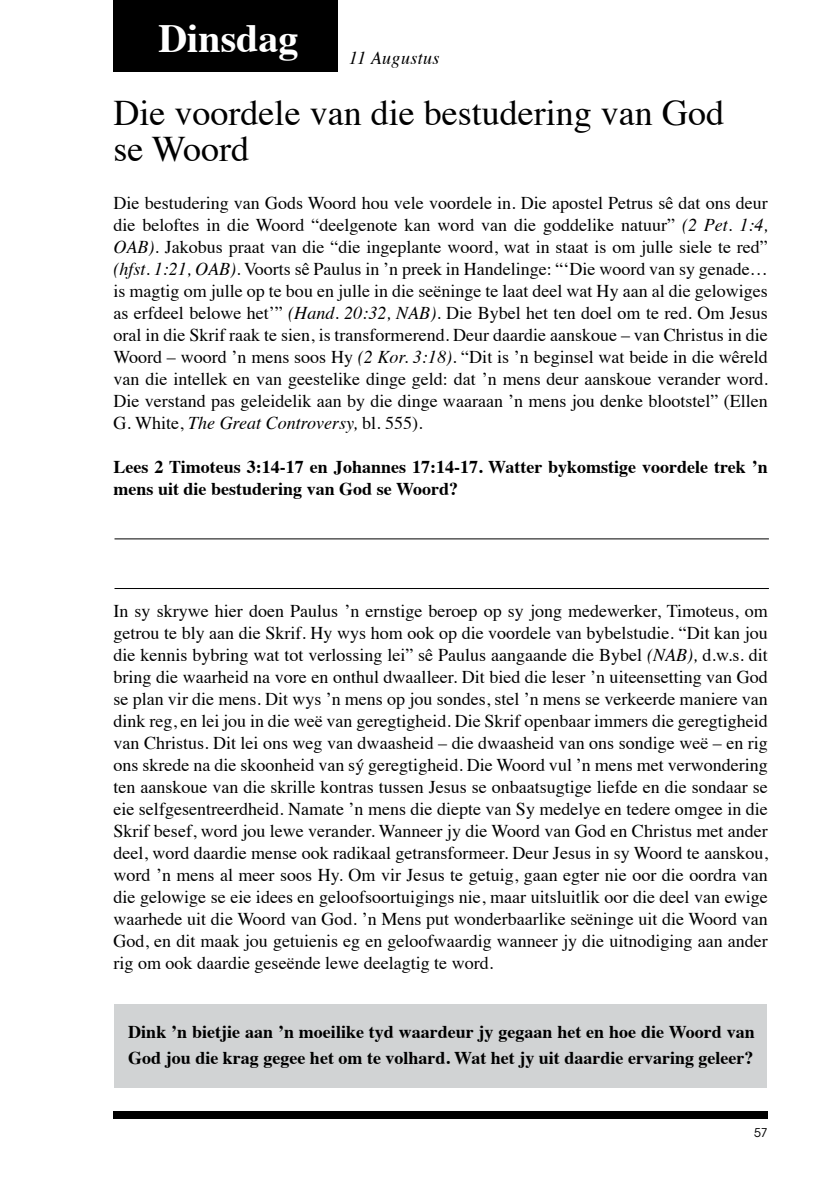
<style>
.page{position:relative;width:840px;height:1191px;background:#fff}
.page>*{position:absolute;margin:0;border:0;box-sizing:border-box;transform-origin:0 0}
.t1{font:700 40px "Times";color:#fff}
.t2{font:36px/36px "Times";color:#000}
.t3{font:18px/22px "Times";color:#000;text-align:justify}
.t4{font:700 18px/22px "Times";color:#000}
.t5{font:italic 18px "Times";letter-spacing:.02em;color:#000}
.t6{font:12px "ITC Avant Garde Std";color:#000}
.s1{font-style:italic}
</style>
<div class="page">
<div style="left:113px;top:1111px;width:654px;height:8px;background:#000"></div>
<div style="left:113px;top:0;width:225px;height:71px;background:#000"></div>
<hr style="left:114px;top:538px;width:654px;height:1px;background:#000">
<hr style="left:114px;top:588px;width:654px;height:1px;background:#000">
<div style="left:114px;top:1004px;width:652px;height:83px;background:#d1d3d4"></div>
<h1 class="t1" style="left:158px;top:0;width:142px">Dinsdag</h1>
<p class="t5" style="left:349px;top:42px;width:92px">11 Augustus</p>
<h2 class="t2" style="left:113px;top:92px;width:611px">Die voordele van die bestudering van God se Woord</h2>
<p class="t3" style="left:113px;top:191px;width:655px">Die bestudering van Gods Woord hou vele voordele in. Die apostel Petrus sê dat ons deur die beloftes in die Woord “deelgenote kan word van die goddelike natuur” <span class="s1">(2 Pet. 1:4, OAB).</span> Jakobus praat van die “die ingeplante woord, wat in staat is om julle siele te red” <span class="s1">(hfst. 1:21, OAB).</span> Voorts sê Paulus in ’n preek in Handelinge: “‘Die woord van sy genade… is magtig om julle op te bou en julle in die seëninge te laat deel wat Hy aan al die gelowiges as erfdeel belowe het’” <span class="s1">(Hand. 20:32, NAB).</span> Die Bybel het ten doel om te red. Om Jesus oral in die Skrif raak te sien, is transformerend. Deur daardie aanskoue – van Christus in die Woord – woord ’n mens soos Hy <span class="s1">(2 Kor. 3:18).</span> “Dit is ’n beginsel wat beide in die wêreld van die intellek en van geestelike dinge geld: dat ’n mens deur aanskoue verander word.<br>Die verstand pas geleidelik aan by die dinge waaraan ’n mens jou denke blootstel” (Ellen G. White, <span class="s1">The Great Controversy,</span> bl. 555).</p>
<p class="t4" style="left:113px;top:454px;width:655px">Lees 2 Timoteus 3:14-17 en Johannes 17:14-17. Watter bykomstige voordele trek ’n mens uit die bestudering van God se Woord?</p>
<p class="t3" style="left:113px;top:598px;width:655px">In sy skrywe hier doen Paulus ’n ernstige beroep op sy jong medewerker, Timoteus, om getrou te bly aan die Skrif. Hy wys hom ook op die voordele van bybelstudie. “Dit kan jou die kennis bybring wat tot verlossing lei” sê Paulus aangaande die Bybel <span class="s1">(NAB),</span> d.w.s. dit bring die waarheid na vore en onthul dwaalleer. Dit bied die leser ’n uiteensetting van God se plan vir die mens. Dit wys ’n mens op jou sondes, stel ’n mens se verkeerde maniere van dink reg, en lei jou in die weë van geregtigheid. Die Skrif openbaar immers die geregtigheid van Christus. Dit lei ons weg van dwaasheid – die dwaasheid van ons sondige weë – en rig ons skrede na die skoonheid van sý geregtigheid. Die Woord vul ’n mens met verwondering ten aanskoue van die skrille kontras tussen Jesus se onbaatsugtige liefde en die sondaar se eie selfgesentreerdheid. Namate ’n mens die diepte van Sy medelye en tedere omgee in die Skrif besef, word jou lewe verander. Wanneer jy die Woord van God en Christus met ander deel, word daardie mense ook radikaal getransformeer. Deur Jesus in sy Woord te aanskou, word ’n mens al meer soos Hy. Om vir Jesus te getuig, gaan egter nie oor die oordra van die gelowige se eie idees en geloofsoortuigings nie, maar uitsluitlik oor die deel van ewige waarhede uit die Woord van God. ’n Mens put wonderbaarlike seëninge uit die Woord van God, en dit maak jou getuienis eg en geloofwaardig wanneer jy die uitnodiging aan ander rig om ook daardie geseënde lewe deelagtig te word.</p>
<p class="t4" style="left:128px;top:1016px;width:627px;line-height:26px">Dink ’n bietjie aan ’n moeilike tyd waardeur jy gegaan het en hoe die Woord van<br>God jou die krag gegee het om te volhard. Wat het jy uit daardie ervaring geleer?</p>
<p class="t6" style="left:753px;top:1125px;width:15px">57</p>
</div>
